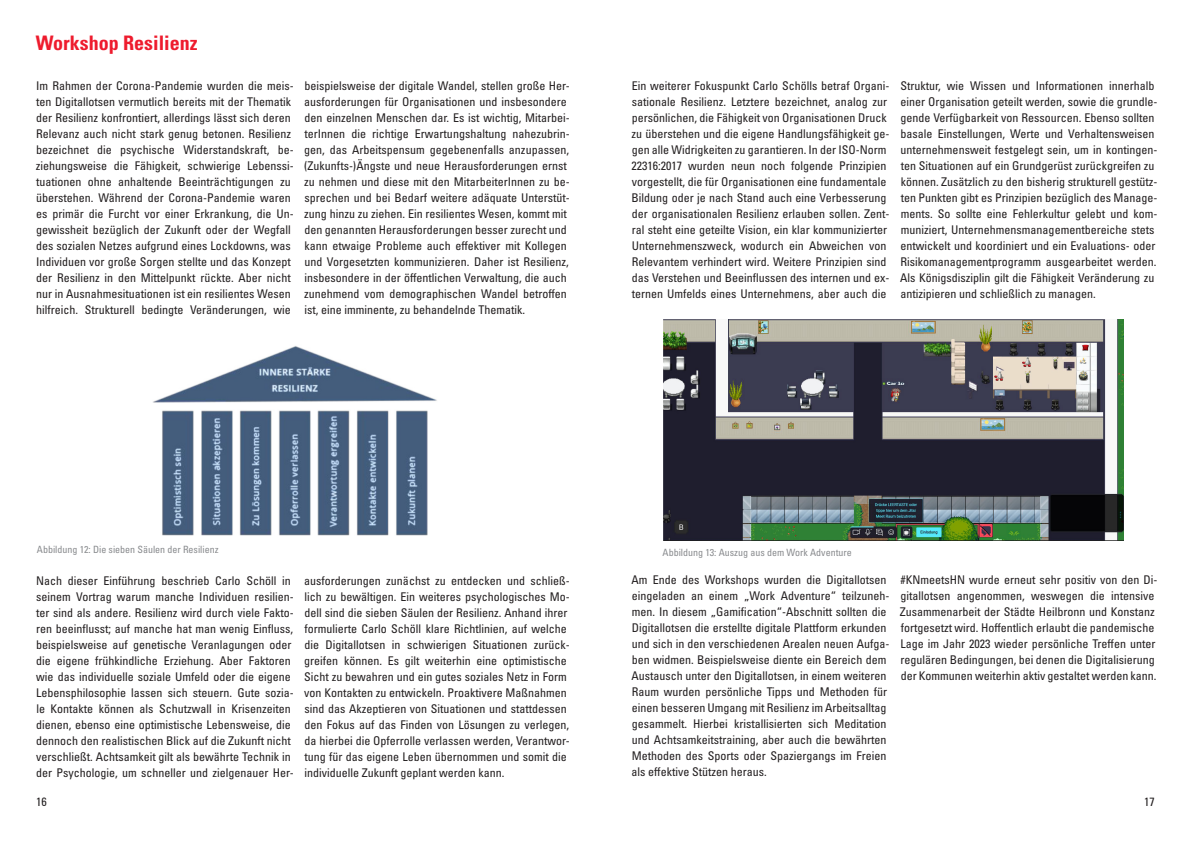
<style>
.page{position:relative;width:1191px;height:842px;background:#fff}
.page>*{position:absolute;margin:0;border:0;box-sizing:border-box;transform-origin:0 0}
.t1{font:700 condensed 20px "Univers LT Pro";color:#ee1b2d}
.t2{font:condensed 12px/16px "Univers LT Pro";color:#231f20}
.t3{font:condensed 10px "Univers LT Pro";color:#8a8c8f}
</style>
<div class="page">
<img style="left:153px;top:346px;width:284px;height:190px">
<img style="left:663px;top:319px;width:460px;height:222px">
<p class="t1" style="left:36px;top:31px;width:163px">Workshop Resilienz</p>
<p class="t2" style="left:36px;top:77px;width:259px">Im Rahmen der Corona-Pandemie wurden die meis&shy;ten Digitallotsen vermutlich bereits mit der Thematik der Resilienz konfrontiert, allerdings lässt sich deren Relevanz auch nicht stark genug betonen. Resilienz bezeichnet die psychische Widerstandskraft, be&shy;ziehungsweise die Fähigkeit, schwierige Lebenssi&shy;tuationen ohne anhaltende Beeinträchtigungen zu überstehen. Während der Corona-Pandemie waren es primär die Furcht vor einer Erkrankung, die Un&shy;gewissheit bezüglich der Zukunft oder der Wegfall des sozialen Netzes aufgrund eines Lockdowns, was Individuen vor große Sorgen stellte und das Konzept der Resilienz in den Mittelpunkt rückte. Aber nicht nur in Ausnahmesituationen ist ein resilientes Wesen hilfreich. Strukturell bedingte Veränderungen, wie</p>
<p class="t2" style="left:304px;top:77px;width:267px">beispielsweise der digitale Wandel, stellen große Her&shy;ausforderungen für Organisationen und insbesondere den einzelnen Menschen dar. Es ist wichtig, Mitarbei&shy;terInnen die richtige Erwartungshaltung nahezubrin&shy;gen, das Arbeitspensum gegebenenfalls anzupassen, (Zukunfts-)Ängste und neue Herausforderungen ernst zu nehmen und diese mit den MitarbeiterInnen zu be&shy;sprechen und bei Bedarf weitere adäquate Unterstüt&shy;zung hinzu zu ziehen. Ein resilientes Wesen, kommt mit den genannten Herausforderungen besser zurecht und kann etwaige Probleme auch effektiver mit Kollegen und Vorgesetzten kommunizieren. Daher ist Resilienz, insbesondere in der öffentlichen Verwaltung, die auch zunehmend vom demographischen Wandel betroffen ist, eine imminente, zu behandelnde Thematik.</p>
<p class="t2" style="left:631px;top:77px;width:259px">Ein weiterer Fokuspunkt Carlo Schölls betraf Organi&shy;sationale Resilienz. Letztere bezeichnet, analog zur persönlichen, die Fähigkeit von Organisationen Druck zu überstehen und die eigene Handlungsfähigkeit ge&shy;gen alle Widrigkeiten zu garantieren. In der ISO-Norm 22316:2017 wurden neun noch folgende Prinzipien vorgestellt, die für Organisationen eine fundamentale Bildung oder je nach Stand auch eine Verbesserung der organisationalen Resilienz erlauben sollen. Zent&shy;ral steht eine geteilte Vision, ein klar kommunizierter Unternehmenszweck, wodurch ein Abweichen von Relevantem verhindert wird. Weitere Prinzipien sind das Verstehen und Beeinflussen des internen und ex&shy;ternen Umfelds eines Unternehmens, aber auch die</p>
<p class="t2" style="left:900px;top:77px;width:259px">Struktur, wie Wissen und Informationen innerhalb einer Organisation geteilt werden, sowie die grundle&shy;gende Verfügbarkeit von Ressourcen. Ebenso sollten basale Einstellungen, Werte und Verhaltensweisen unternehmensweit festgelegt sein, um in kontingen&shy;ten Situationen auf ein Grundgerüst zurückgreifen zu können. Zusätzlich zu den bisherig strukturell gestütz&shy;ten Punkten gibt es Prinzipien bezüglich des Manage&shy;ments. So sollte eine Fehlerkultur gelebt und kom&shy;muniziert, Unternehmensmanagementbereiche stets entwickelt und koordiniert und ein Evaluations- oder Risikomanagementprogramm ausgearbeitet werden.<br>Als Königsdisziplin gilt die Fähigkeit Veränderung zu antizipieren und schließlich zu managen.</p>
<p class="t3" style="left:37px;top:543px;width:183px">Abbildung 12: Die sieben Säulen der Resilienz</p>
<p class="t3" style="left:662px;top:546px;width:191px">Abbildung 13: Auszug aus dem Work Adventure</p>
<p class="t2" style="left:36px;top:572px;width:259px">Nach dieser Einführung beschrieb Carlo Schöll in seinem Vortrag warum manche Individuen resilien&shy;ter sind als andere. Resilienz wird durch viele Fakto&shy;ren beeinflusst; auf manche hat man wenig Einfluss, beispielsweise auf genetische Veranlagungen oder die eigene frühkindliche Erziehung. Aber Faktoren wie das individuelle soziale Umfeld oder die eigene Lebensphilosophie lassen sich steuern. Gute sozia&shy;le Kontakte können als Schutzwall in Krisenzeiten dienen, ebenso eine optimistische Lebensweise, die dennoch den realistischen Blick auf die Zukunft nicht verschließt. Achtsamkeit gilt als bewährte Technik in der Psychologie, um schneller und zielgenauer Her-</p>
<p class="t2" style="left:304px;top:572px;width:267px">ausforderungen zunächst zu entdecken und schließ&shy;lich zu bewältigen. Ein weiteres psychologisches Mo&shy;dell sind die sieben Säulen der Resilienz. Anhand ihrer formulierte Carlo Schöll klare Richtlinien, auf welche die Digitallotsen in schwierigen Situationen zurück&shy;greifen können. Es gilt weiterhin eine optimistische Sicht zu bewahren und ein gutes soziales Netz in Form von Kontakten zu entwickeln. Proaktivere Maßnahmen sind das Akzeptieren von Situationen und stattdessen den Fokus auf das Finden von Lösungen zu verlegen, da hierbei die Opferrolle verlassen werden, Verantwor&shy;tung für das eigene Leben übernommen und somit die individuelle Zukunft geplant werden kann.</p>
<p class="t2" style="left:631px;top:572px;width:260px">Am Ende des Workshops wurden die Digitallotsen eingeladen an einem „Work Adventure“ teilzuneh&shy;men. In diesem „Gamification“-Abschnitt sollten die Digitallotsen die erstellte digitale Plattform erkunden und sich in den verschiedenen Arealen neuen Aufga&shy;ben widmen. Beispielsweise diente ein Bereich dem Austausch unter den Digitallotsen, in einem weiteren Raum wurden persönliche Tipps und Methoden für einen besseren Umgang mit Resilienz im Arbeitsalltag gesammelt. Hierbei kristallisierten sich Meditation und Achtsamkeitstraining, aber auch die bewährten Methoden des Sports oder Spaziergangs im Freien als effektive Stützen heraus.</p>
<p class="t2" style="left:900px;top:572px;width:259px">#KNmeetsHN wurde erneut sehr positiv von den Di&shy;gitallotsen angenommen, weswegen die intensive Zusammenarbeit der Städte Heilbronn und Konstanz fortgesetzt wird. Hoffentlich erlaubt die pandemische Lage im Jahr 2023 wieder persönliche Treffen unter regulären Bedingungen, bei denen die Digitalisierung der Kommunen weiterhin aktiv gestaltet werden kann.</p>
<p class="t2" style="left:36px;top:793px;width:12px">16</p>
<p class="t2" style="left:1144px;top:793px;width:12px">17</p>
</div>
